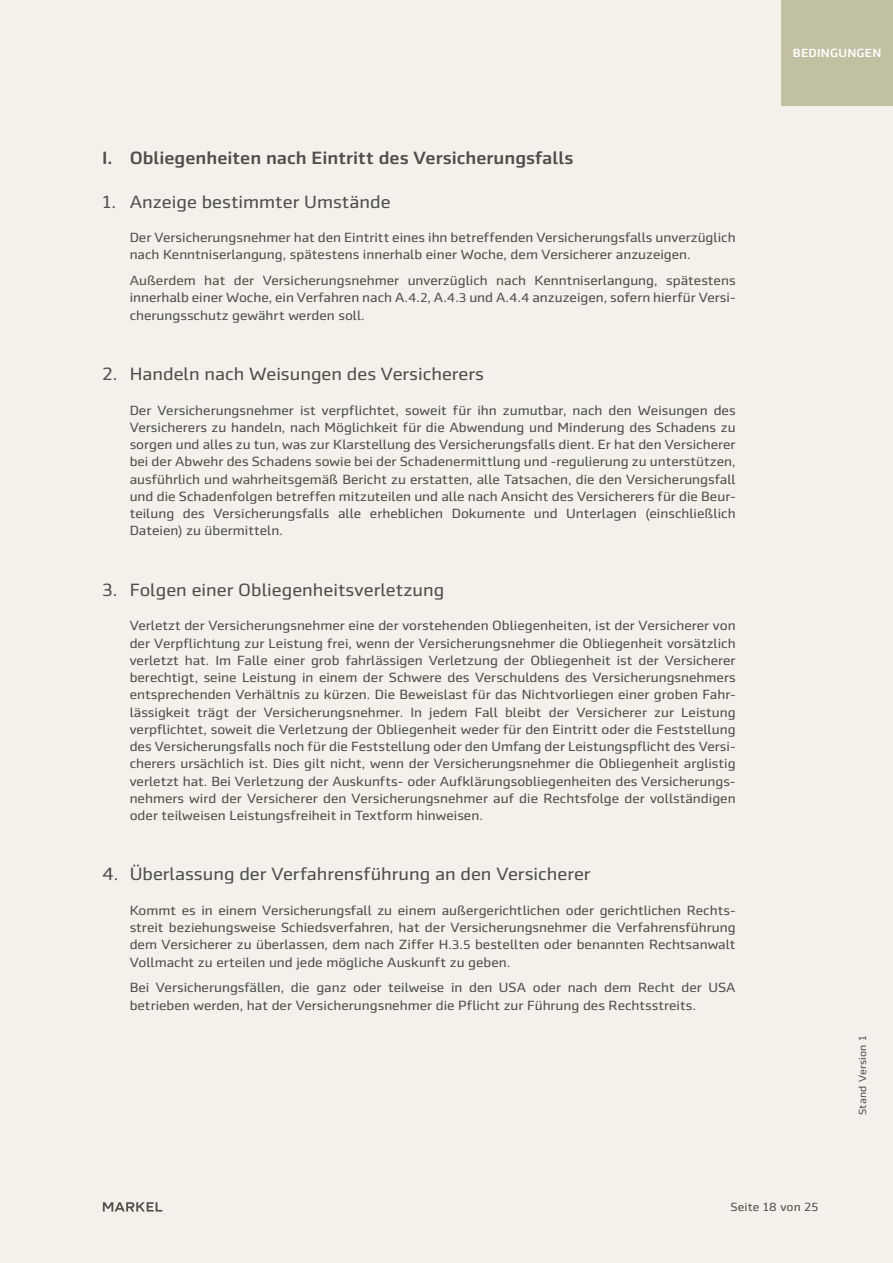
<style>
.page{position:relative;width:893px;height:1263px;background:#f3f1ea}
.page>*{position:absolute;margin:0;border:0;box-sizing:border-box;transform-origin:0 0}
.t1{font:18px "Markel Sans";color:#504e4d}
.t2{font:500 18px "Markel Sans";color:#504e4d}
.t3{font:13.5px/17.2px "Markel Sans";color:#504e4d;text-align:justify}
.t4{font:12px "Markel Sans";letter-spacing:.01em;color:#504e4d}
.t5{font:500 12px "Markel Sans";letter-spacing:.02em;color:#fff}
.t6{font:10.5px "Markel Sans";letter-spacing:.02em;color:#504e4d}
.s1{font-size:12.75px}
</style>
<div class="page">
<svg style="left:103px;top:1202px;width:59px;height:9px"></svg>
<div style="left:781px;top:0;width:112px;height:105px;background:#c1c0a3"></div>
<h1 class="t2" style="left:102px;top:148px;width:473px">I. Obliegenheiten nach Eintritt des Versicherungsfalls</h1>
<h1 class="t1" style="left:102px;top:192px;width:290px">1. Anzeige bestimmter Umstände</h1>
<p class="t3" style="left:130px;top:229px;width:607px">Der Versicherungsnehmer hat den Eintritt eines ihn betreffenden Versicherungsfalls unverzüglich nach Kenntniserlangung, spätestens innerhalb einer Woche, dem Versicherer anzuzeigen.</p>
<p class="t3" style="left:130px;top:272px;width:607px">Außerdem hat der Versicherungsnehmer unverzüglich nach Kenntniserlangung, spätestens innerhalb einer Woche, ein Verfahren nach A.<span class="s1">4</span>.<span class="s1">2</span>, A.<span class="s1">4</span>.<span class="s1">3</span> und A.<span class="s1">4</span>.<span class="s1">4</span> anzuzeigen, sofern hierfür Versi&shy;cherungsschutz gewährt werden soll.</p>
<h1 class="t1" style="left:102px;top:364px;width:383px">2. Handeln nach Weisungen des Versicherers</h1>
<p class="t3" style="left:130px;top:401px;width:607px">Der Versicherungsnehmer ist verpflichtet, soweit für ihn zumutbar, nach den Weisungen des Versicherers zu handeln, nach Möglichkeit für die Abwendung und Minderung des Schadens zu sorgen und alles zu tun, was zur Klarstellung des Versicherungsfalls dient. Er hat den Versicherer bei der Abwehr des Schadens sowie bei der Schadenermittlung und -regulierung zu unterstützen, ausführlich und wahrheitsgemäß Bericht zu erstatten, alle Tatsachen, die den Versicherungsfall und die Schadenfolgen betreffen mitzuteilen und alle nach Ansicht des Versicherers für die Beur&shy;teilung des Versicherungsfalls alle erheblichen Dokumente und Unterlagen (einschließlich Dateien) zu übermitteln.</p>
<h1 class="t1" style="left:102px;top:580px;width:344px">3. Folgen einer Obliegenheitsverletzung</h1>
<p class="t3" style="left:130px;top:617px;width:607px">Verletzt der Versicherungsnehmer eine der vorstehenden Obliegenheiten, ist der Versicherer von der Verpflichtung zur Leistung frei, wenn der Versicherungsnehmer die Obliegenheit vorsätzlich verletzt hat. Im Falle einer grob fahrlässigen Verletzung der Obliegenheit ist der Versicherer berechtigt, seine Leistung in einem der Schwere des Verschuldens des Versicherungsnehmers entsprechenden Verhältnis zu kürzen. Die Beweislast für das Nichtvorliegen einer groben Fahr&shy;lässigkeit trägt der Versicherungsnehmer. In jedem Fall bleibt der Versicherer zur Leistung verpflichtet, soweit die Verletzung der Obliegenheit weder für den Eintritt oder die Feststellung des Versicherungsfalls noch für die Feststellung oder den Umfang der Leistungspflicht des Versi&shy;cherers ursächlich ist. Dies gilt nicht, wenn der Versicherungsnehmer die Obliegenheit arglistig verletzt hat. Bei Verletzung der Auskunfts- oder Aufklärungsobliegenheiten des Versicherungs&shy;nehmers wird der Versicherer den Versicherungsnehmer auf die Rechtsfolge der vollständigen oder teilweisen Leistungsfreiheit in Textform hinweisen.</p>
<h1 class="t1" style="left:102px;top:864px;width:490px">4. Überlassung der Verfahrensführung an den Versicherer</h1>
<p class="t3" style="left:130px;top:902px;width:607px">Kommt es in einem Versicherungsfall zu einem außergerichtlichen oder gerichtlichen Rechts&shy;streit beziehungsweise Schiedsverfahren, hat der Versicherungsnehmer die Verfahrensführung dem Versicherer zu überlassen, dem nach Ziffer H.<span class="s1">3</span>.<span class="s1">5</span> bestellten oder benannten Rechtsanwalt Vollmacht zu erteilen und jede mögliche Auskunft zu geben.</p>
<p class="t3" style="left:130px;top:979px;width:607px">Bei Versicherungsfällen, die ganz oder teilweise in den USA oder nach dem Recht der USA betrieben werden, hat der Versicherungsnehmer die Pflicht zur Führung des Rechtsstreits.</p>
<p class="t5" style="left:793px;top:46px;width:90px">BEDINGUNGEN</p>
<p class="t6" style="left:857px;top:1115px;width:81px;rotate:-90deg">Stand Version 1</p>
<p class="t4" style="left:730px;top:1200px;width:90px">Seite 18 von 25</p>
</div>
